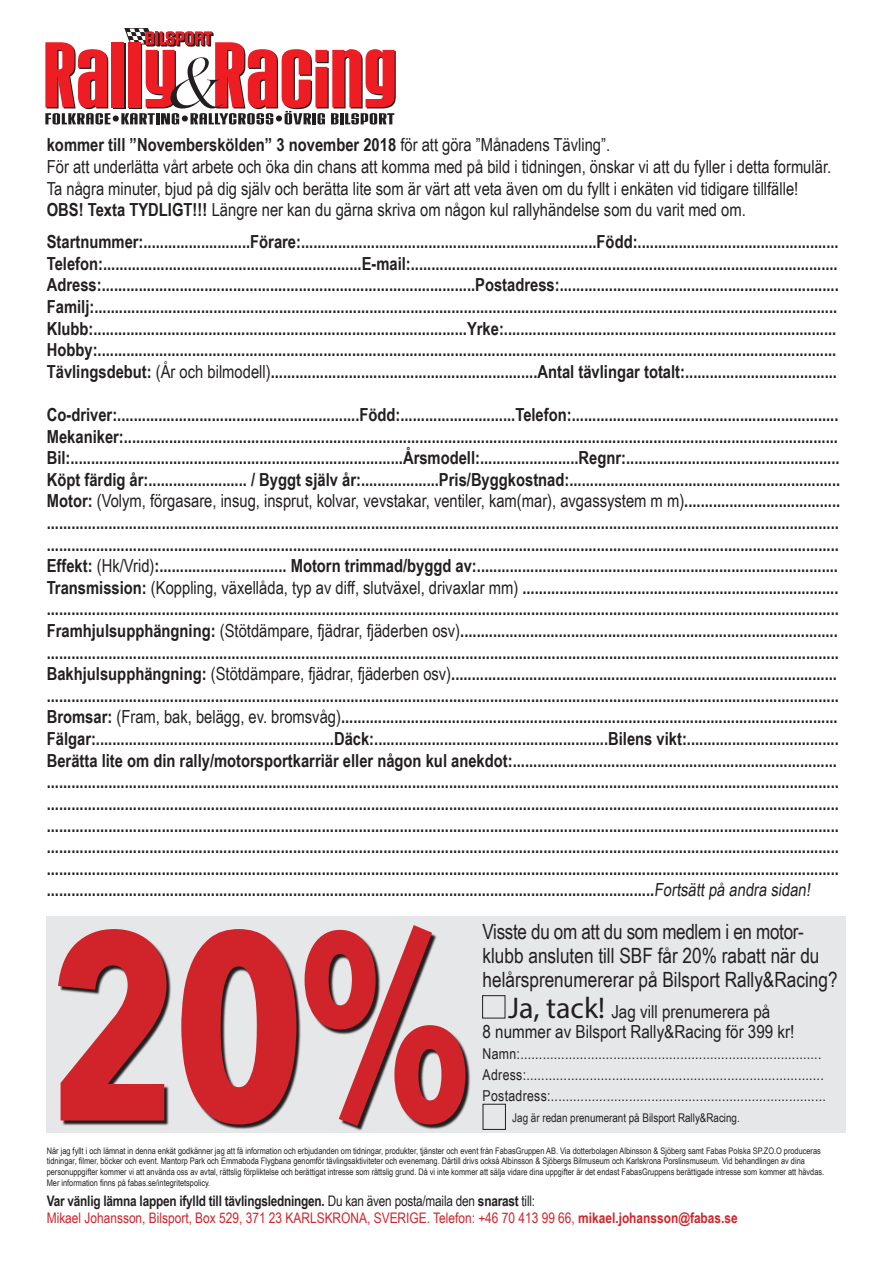
<style>
.page{position:relative;width:893px;height:1263px;background:#fff}
.page>*{position:absolute;margin:0;border:0;box-sizing:border-box;transform-origin:0 0}
.t1{font:700 264.9px "Avenir Next Condensed";color:#d1232a;scale:.93 1}
.t2{font:21px/24px "Arial Narrow";color:#231f20}
.t3{font:700 18px/21.6px "Arial Narrow";color:#231f20}
.t4{font:18px "Arial Narrow";color:#231f20}
.t5{font:15px "Arial Narrow";letter-spacing:.02em;color:#231f20}
.t6{font:14.55px "Arial Narrow";color:#d1232a}
.t7{font:700 14.55px "Arial Narrow";letter-spacing:-.015em;color:#231f20}
.t8{font:12px "Arial Narrow";color:#231f20}
.t9{font:9px/10.8px "Arial Narrow";color:#231f20}
.s1{font-weight:400}
.s2{font-weight:700}
.s3{font-family:"Myriad Pro";font-size:30px}
</style>
<div class="page">
<div style="left:47px;top:916px;width:799px;height:216px;background:#e6e7e9"></div>
<div style="left:483px;top:1104px;width:23px;height:26px;border:1px solid #231f20"></div>
<div style="left:482px;top:995px;width:23px;height:23px;border:1px solid #231f20"></div>
<svg style="left:45px;top:28px;width:351px;height:97px"></svg>
<svg style="left:60px;top:928px;width:410px;height:203px"></svg>
<p class="t3" style="left:47px;top:133px;width:565px">kommer till ”Novemberskölden” 3 november 2018 <span class="s1">för att göra ”Månadens Tävling”.</span></p>
<p class="t4" style="left:47px;top:153px;width:786px">För att underlätta vårt arbete och öka din chans att komma med på bild i tidningen, önskar vi att du fyller i detta formulär.</p>
<p class="t4" style="left:47px;top:175px;width:753px">Ta några minuter, bjud på dig själv och berätta lite som är värt att veta även om du fyllt i enkäten vid tidigare tillfälle!</p>
<p class="t4" style="left:47px;top:197px;width:701px"><span class="s2">OBS! Texta TYDLIGT!!!</span> Längre ner kan du gärna skriva om någon kul rallyhändelse som du varit med om.</p>
<p class="t3" style="left:47px;top:230px;width:793px">Startnummer:..........................Förare:........................................................................Född:.................................................</p>
<p class="t3" style="left:47px;top:252px;width:792px">Telefon:...............................................................E-mail:........................................................................................................</p>
<p class="t3" style="left:47px;top:273px;width:793px">Adress:...........................................................................................Postadress:....................................................................</p>
<p class="t3" style="left:47px;top:295px;width:792px">Familj:.....................................................................................................................................................................................</p>
<p class="t3" style="left:47px;top:317px;width:791px">Klubb:...........................................................................................Yrke:.................................................................................</p>
<p class="t3" style="left:47px;top:338px;width:791px">Hobby:....................................................................................................................................................................................</p>
<p class="t3" style="left:47px;top:360px;width:792px">Tävlingsdebut: <span class="s1">(År och bilmodell)</span>.................................................................Antal tävlingar totalt:.....................................</p>
<p class="t3" style="left:47px;top:403px;width:793px">Co-driver:...........................................................Född:............................Telefon:.................................................................</p>
<p class="t3" style="left:47px;top:425px;width:793px">Mekaniker:..............................................................................................................................................................................</p>
<p class="t3" style="left:47px;top:446px;width:794px">Bil:.................................................................................Årsmodell:........................Regnr:....................................................</p>
<p class="t3" style="left:47px;top:468px;width:795px">Köpt färdig år:........................ / Byggt själv år:...................Pris/Byggkostnad:..................................................................</p>
<p class="t4" style="left:47px;top:488px;width:795px"><span class="s2">Motor:</span> (Volym, förgasare, insug, insprut, kolvar, vevstakar, ventiler, kam(mar), avgassystem m m)<span class="s2">......................................</span></p>
<p class="t3" style="left:47px;top:511px;width:794px">.................................................................................................................................................................................................</p>
<p class="t3" style="left:47px;top:533px;width:794px">.................................................................................................................................................................................................<br>Effekt: <span class="s1">(Hk/Vrid)</span>:............................... Motorn trimmad/byggd av:........................................................................................</p>
<p class="t3" style="left:47px;top:576px;width:793px">Transmission: <span class="s1">(Koppling, växellåda, typ av diff, slutväxel, drivaxlar mm)</span> .............................................................................</p>
<p class="t3" style="left:47px;top:597px;width:794px">.................................................................................................................................................................................................</p>
<p class="t3" style="left:47px;top:619px;width:793px">Framhjulsupphängning: <span class="s1">(Stötdämpare, fjädrar, fjäderben osv)</span>............................................................................................</p>
<p class="t3" style="left:47px;top:641px;width:794px">.................................................................................................................................................................................................</p>
<p class="t3" style="left:47px;top:662px;width:792px">Bakhjulsupphängning: <span class="s1">(Stötdämpare, fjädrar, fjäderben osv)</span>..............................................................................................</p>
<p class="t3" style="left:47px;top:684px;width:794px">.................................................................................................................................................................................................</p>
<p class="t3" style="left:47px;top:705px;width:792px">Bromsar: <span class="s1">(Fram, bak, belägg, ev. bromsvåg)</span>.........................................................................................................................</p>
<p class="t3" style="left:47px;top:727px;width:793px">Fälgar:..........................................................Däck:.........................................................Bilens vikt:.....................................</p>
<p class="t3" style="left:47px;top:749px;width:792px">Berätta lite om din rally/motorsportkarriär eller någon kul anekdot:...............................................................................</p>
<p class="t3" style="left:47px;top:770px;width:794px">.................................................................................................................................................................................................</p>
<p class="t3" style="left:47px;top:792px;width:794px">.................................................................................................................................................................................................</p>
<p class="t3" style="left:47px;top:813px;width:794px">.................................................................................................................................................................................................</p>
<p class="t3" style="left:47px;top:835px;width:794px">.................................................................................................................................................................................................</p>
<p class="t3" style="left:47px;top:857px;width:794px">.................................................................................................................................................................................................</p>
<p class="t3" style="left:47px;top:878px;width:768px">....................................................................................................................................................<span class="s1">Fortsättpå andra sidan!</span></p>
<p class="t2" style="left:482px;top:918px;width:323px">Visste du om att du som medlem i en motor-</p>
<p class="t2" style="left:482px;top:942px;width:357px">klubb ansluten till SBF får 20% rabatt när du helårsprenumererar på Bilsport Rally&amp;Racing?</p>
<p class="t4" style="left:508px;top:998px;width:264px"><span class="s3">Ja, tack!</span> Jag vill prenumerera på</p>
<p class="t4" style="left:483px;top:1019px;width:313px">8 nummer av Bilsport Rally&amp;Racing för 399 kr!</p>
<p class="t5" style="left:483px;top:1043px;width:340px">Namn:.................................................................................</p>
<p class="t5" style="left:483px;top:1064px;width:343px">Adress:................................................................................</p>
<p class="t5" style="left:483px;top:1085px;width:345px">Postadress:..........................................................................</p>
<p class="t8" style="left:512px;top:1109px;width:229px">Jag är redan prenumerant på Bilsport Rally&amp;Racing.</p>
<p class="t1" style="left:49px;top:865px;width:455px">20%</p>
<p class="t9" style="left:47px;top:1145px;width:779px">När jag fyllt i och lämnat in denna enkät godkänner jag att få information och erbjudanden om tidningar, produkter, tjänster och event från FabasGruppen AB. Via dotterbolagen Albinsson &amp; Sjöberg samt Fabas Polska SP.ZO.O produceras tidningar, filmer, böcker och event. Mantorp Park och Emmaboda Flygbana genomför tävlingsaktiviteter och evenemang. Därtill drivs också Albinsson &amp; Sjöbergs Bilmuseum och Karlskrona Porslinsmuseum. Vid behandlingen av dina personuppgifter kommer vi att använda oss av avtal, rättslig förpliktelse och berättigat intresse som rättslig grund. Då vi inte kommer att sälja vidare dina uppgifter är det endast FabasGruppens berättigade intresse som kommer att hävdas.</p>
<p class="t9" style="left:47px;top:1177px;width:165px">Mer information finns på fabas.se/integritetspolicy.</p>
<p class="t7" style="left:47px;top:1190px;width:490px">Var vänlig lämna lappen ifylld till tävlingsledningen. <span class="s1">Du kan även posta/maila den</span> snarast <span class="s1">till:</span></p>
<p class="t6" style="left:47px;top:1207px;width:692px">Mikael Johansson, Bilsport, Box 529, 371 23 KARLSKRONA, SVERIGE. Telefon: +46 70 413 99 66, <span class="s2">mikael.johansson@fabas.se</span></p>
</div>
